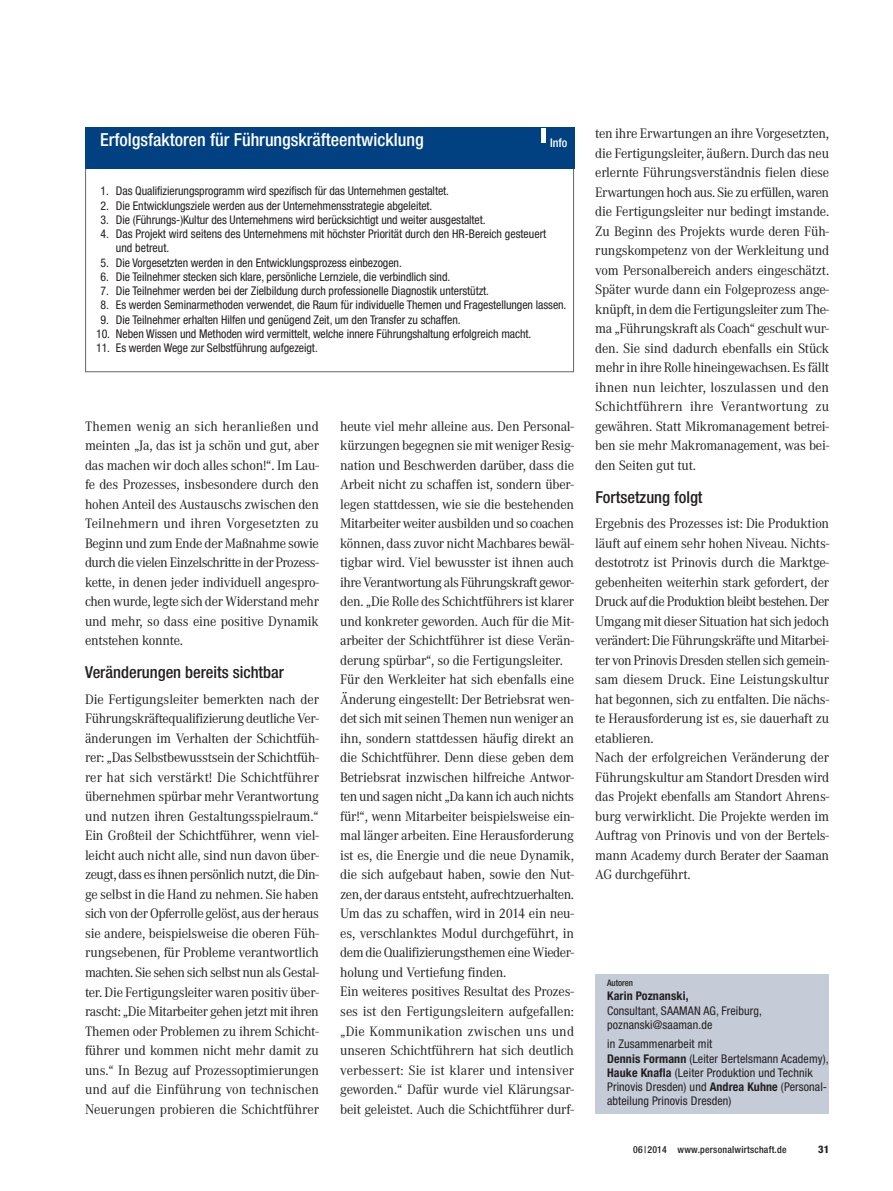
<style>
.page{position:relative;width:893px;height:1191px;background:#fff}
.page>*{position:absolute;margin:0;border:0;box-sizing:border-box;transform-origin:0 0}
.t1{font:500 condensed 18px "Helvetica Neue";color:#fff}
.t2{font:500 condensed 16.5px "Helvetica Neue";color:#231f20}
.t3{font:14.25px/19.5px "Corporate A";letter-spacing:-.015em;color:#231f20;text-align:justify}
.t4{font:condensed 12px/14.2px "Helvetica Neue";letter-spacing:-.005em;color:#231f20}
.t5{font:700 condensed 12px "Helvetica Neue";letter-spacing:.01em;color:#231f20}
.t6{font:500 condensed 12px "Helvetica Neue";color:#fff}
.t7{font:800 condensed 10.5px "Helvetica Neue";color:#231f20}
.t8{font:500 condensed 9.75px "Helvetica Neue";letter-spacing:.025em;color:#231f20}
.t9{font:500 condensed 9px "Helvetica Neue";color:#231f20}
.s1{font-weight:700}
</style>
<div class="page">
<div style="left:595px;top:974px;width:234px;height:139px;background:#c5ccd8"></div>
<div style="left:85px;top:128px;width:489px;height:41px;background:#014081"></div>
<hr style="left:542px;top:128px;width:4px;height:14px;background:#fff">
<p class="t1" style="left:100px;top:133px;width:325px">Erfolgsfaktoren für Führungskräfteentwicklung</p>
<p class="t6" style="left:550px;top:138px;width:19px">Info</p>
<p class="t4" style="left:101px;top:185px;width:350px">1. Das Qualifizierungsprogramm wird spezifisch für das Unternehmen gestaltet.</p>
<p class="t4" style="left:101px;top:199px;width:333px">2. Die Entwicklungsziele werden aus der Unternehmensstrategie abgeleitet.</p>
<p class="t4" style="left:101px;top:214px;width:387px">3. Die (Führungs-)Kultur des Unternehmens wird berücksichtigt und weiter ausgestaltet.</p>
<p class="t4" style="left:116px;top:228px;width:432px;text-indent:-15px">4. Das Projekt wird seitens des Unternehmens mit höchster Priorität durch den HR-Bereich gesteuert und betreut.</p>
<p class="t4" style="left:101px;top:256px;width:303px">5. Die Vorgesetzten werden in den Entwicklungsprozess einbezogen.</p>
<p class="t4" style="left:101px;top:271px;width:351px">6. Die Teilnehmer stecken sich klare, persönliche Lernziele, die verbindlich sind.</p>
<p class="t4" style="left:101px;top:285px;width:390px">7. Die Teilnehmer werden bei der Zielbildung durch professionelle Diagnostik unterstützt.</p>
<p class="t4" style="left:101px;top:299px;width:467px">8. Es werden Seminarmethoden verwendet, die Raum für individuelle Themen und Fragestellungen lassen.</p>
<p class="t4" style="left:101px;top:313px;width:362px">9. Die Teilnehmer erhalten Hilfen und genügend Zeit, um den Transfer zu schaffen.</p>
<p class="t4" style="left:96px;top:328px;width:437px">10. Neben Wissen und Methoden wird vermittelt, welche innere Führungshaltung erfolgreich macht.</p>
<p class="t4" style="left:96px;top:342px;width:223px">11. Es werden Wege zur Selbstführung aufgezeigt.</p>
<p class="t3" style="left:85px;top:417px;width:235px">Themen wenig an sich heranließen und meinten „Ja, das ist ja schön und gut, aber das machen wir doch alles schon!“. Im Lau&shy;fe des Prozesses, insbesondere durch den hohen Anteil des Austauschs zwischen den Teilnehmern und ihren Vorgesetzten zu Beginn und zum Ende der Maßnahme sowie durch die vielen Einzelschritte in der Prozess&shy;kette, in denen jeder individuell angespro&shy;chen wurde, legte sich der Widerstand mehr und mehr, so dass eine positive Dynamik entstehen konnte.</p>
<p class="t2" style="left:85px;top:666px;width:200px">Veränderungen bereits sichtbar</p>
<p class="t3" style="left:85px;top:690px;width:235px">Die Fertigungsleiter bemerkten nach der Führungskräftequalifizierung deutliche Ver&shy;änderungen im Verhalten der Schichtfüh&shy;rer: „Das Selbstbewusstsein der Schichtfüh&shy;rer hat sich verstärkt! Die Schichtführer übernehmen spürbar mehr Verantwortung und nutzen ihren Gestaltungsspielraum.“ Ein Großteil der Schichtführer, wenn viel&shy;leicht auch nicht alle, sind nun davon über&shy;zeugt, dass es ihnen persönlich nutzt, die Din&shy;ge selbst in die Hand zu nehmen. Sie haben sich von der Opferrolle gelöst, aus der heraus sie andere, beispielsweise die oberen Füh&shy;rungsebenen, für Probleme verantwortlich machten. Sie sehen sich selbst nun als Gestal&shy;ter. Die Fertigungsleiter waren positiv über&shy;rascht: „Die Mitarbeiter gehen jetzt mit ihren Themen oder Problemen zu ihrem Schicht&shy;führer und kommen nicht mehr damit zu uns.“ In Bezug auf Prozessoptimierungen und auf die Einführung von technischen Neuerungen probieren die Schichtführer</p>
<p class="t3" style="left:340px;top:417px;width:235px;text-align:left">heute viel mehr alleine aus. Den Personal&shy;kürzungen begegnen sie mit weniger Resig&shy;nation und Beschwerden darüber, dass die Arbeit nicht zu schaffen ist, sondern über&shy;legen stattdessen, wie sie die bestehenden Mitarbeiter weiter ausbilden und so coachen können, dass zuvor nicht Machbares bewäl&shy;tigbar wird. Viel bewusster ist ihnen auch ihre Verantwortung als Führungskraft gewor&shy;den. „Die Rolle des Schichtführers ist klarer und konkreter geworden. Auch für die Mit&shy;arbeiter der Schichtführer ist diese Verän&shy;derung spürbar“, so die Fertigungsleiter.<br>Für den Werkleiter hat sich ebenfalls eine Änderung eingestellt: Der Betriebsrat wen&shy;det sich mit seinen Themen nun weniger an ihn, sondern stattdessen häufig direkt an die Schichtführer. Denn diese geben dem Betriebsrat inzwischen hilfreiche Antwor&shy;ten und sagen nicht „Da kann ich auch nichts für!“, wenn Mitarbeiter beispielsweise ein&shy;mal länger arbeiten. Eine Herausforderung ist es, die Energie und die neue Dynamik, die sich aufgebaut haben, sowie den Nut&shy;zen, der daraus entsteht, aufrechtzuerhalten.<br>Um das zu schaffen, wird in 2014 ein neu&shy;es, verschlanktes Modul durchgeführt, in dem die Qualifizierungsthemen eine Wieder&shy;holung und Vertiefung finden.<br>Ein weiteres positives Resultat des Prozes&shy;ses ist den Fertigungsleitern aufgefallen: „Die Kommunikation zwischen uns und unseren Schichtführern hat sich deutlich verbessert: Sie ist klarer und intensiver geworden.“ Dafür wurde viel Klärungsar&shy;beit geleistet. Auch die Schichtführer durf-</p>
<p class="t3" style="left:595px;top:125px;width:235px">ten ihre Erwartungen an ihre Vorgesetzten, die Fertigungsleiter, äußern. Durch das neu erlernte Führungsverständnis fielen diese Erwartungen hoch aus. Sie zu erfüllen, waren die Fertigungsleiter nur bedingt imstande.<br>Zu Beginn des Projekts wurde deren Füh&shy;rungskompetenz von der Werkleitung und vom Personalbereich anders eingeschätzt.<br>Später wurde dann ein Folgeprozess ange&shy;knüpft, in dem die Fertigungsleiter zum The&shy;ma „Führungskraft als Coach“ geschult wur&shy;den. Sie sind dadurch ebenfalls ein Stück mehr in ihre Rolle hineingewachsen. Es fällt ihnen nun leichter, loszulassen und den Schichtführern ihre Verantwortung zu gewähren. Statt Mikromanagement betrei&shy;ben sie mehr Makromanagement, was bei&shy;den Seiten gut tut.</p>
<p class="t2" style="left:595px;top:491px;width:109px">Fortsetzung folgt</p>
<p class="t3" style="left:595px;top:515px;width:235px;text-align:left">Ergebnis des Prozesses ist: Die Produktion läuft auf einem sehr hohen Niveau. Nichts&shy;destotrotz ist Prinovis durch die Marktge&shy;gebenheiten weiterhin stark gefordert, der Druck auf die Produktion bleibt bestehen. Der Umgang mit dieser Situation hat sich jedoch verändert: Die Führungskräfte und Mitarbei&shy;ter von Prinovis Dresden stellen sich gemein&shy;sam diesem Druck. Eine Leistungskultur hat begonnen, sich zu entfalten. Die nächs&shy;te Herausforderung ist es, sie dauerhaft zu etablieren.<br>Nach der erfolgreichen Veränderung der Führungskultur am Standort Dresden wird das Projekt ebenfalls am Standort Ahrens&shy;burg verwirklicht. Die Projekte werden im Auftrag von Prinovis und von der Bertels&shy;mann Academy durch Berater der Saaman AG durchgeführt.</p>
<p class="t9" style="left:607px;top:979px;width:28px">Autoren</p>
<p class="t5" style="left:607px;top:991px;width:83px">Karin Poznanski,</p>
<p class="t4" style="left:607px;top:1004px;width:156px">Consultant, SAAMAN AG, Freiburg, poznanski@saaman.de</p>
<p class="t4" style="left:607px;top:1038px;width:223px">in Zusammenarbeit mit<br><span class="s1">Dennis Formann</span> (Leiter Bertelsmann Academy), <span class="s1">Hauke Knafla</span> (Leiter Produktion und Technik Prinovis Dresden) und <span class="s1">Andrea Kuhne</span> (Personal&shy;abteilung Prinovis Dresden)</p>
<p class="t8" style="left:633px;top:1145px;width:155px">06|2014 www.personalwirtschaft.de</p>
<p class="t7" style="left:818px;top:1145px;width:12px">31</p>
</div>
